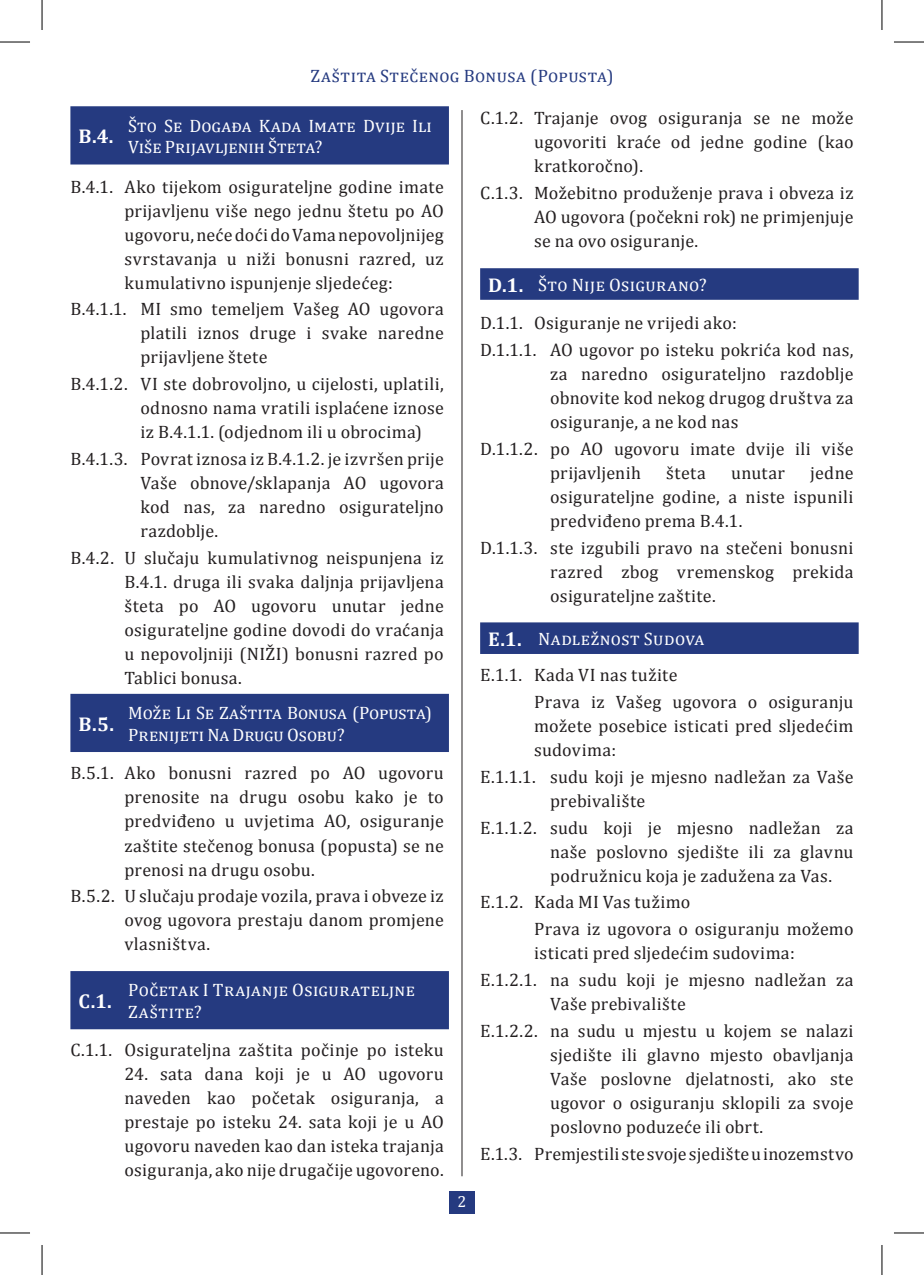
<style>
.page{position:relative;width:924px;height:1275px;background:#fff}
.page>*{position:absolute;margin:0;border:0;box-sizing:border-box;transform-origin:0 0}
.t1{font:700 20px "Cambria";color:#fff}
.t2{font:18px/24px "Cambria";letter-spacing:.015em;color:#231f20;text-align:justify}
.t3{font:18px/21.6px "Cambria";color:#fff}
.t4{font:18px/21.6px "Cambria";letter-spacing:.02em;color:#fff}
.t5{font:18px/21.6px "Cambria";letter-spacing:.055em;color:#fff}
.t6{font:18px "Cambria";letter-spacing:.025em;color:#253a80}
.t7{font:16px "Cambria";color:#fff}
.s1{font-weight:700;font-size:20px;color:#fff}
.s2{color:#fff}
</style>
<div class="page">
<hr style="left:461px;top:110px;width:1px;height:1066px;background:#231f20">
<div style="left:70px;top:106px;width:378px;height:58px;background:#253a80"></div>
<div style="left:70px;top:694px;width:378px;height:58px;background:#253a80"></div>
<div style="left:70px;top:971px;width:378px;height:58px;background:#253a80"></div>
<div style="left:480px;top:268px;width:378px;height:32px;background:#253a80"></div>
<div style="left:480px;top:622px;width:378px;height:32px;background:#253a80"></div>
<div style="left:449px;top:1191px;width:25px;height:22px;background:#253a80"></div>
<hr style="left:0;top:42px;width:30px;height:1px;background:#000">
<hr style="left:893px;top:42px;width:30px;height:1px;background:#000">
<hr style="left:0;top:1232px;width:30px;height:1px;background:#000">
<hr style="left:893px;top:1232px;width:30px;height:1px;background:#000">
<hr style="left:42px;top:0;width:1px;height:30px;background:#000">
<hr style="left:42px;top:1245px;width:1px;height:30px;background:#000">
<hr style="left:881px;top:0;width:1px;height:30px;background:#000">
<hr style="left:881px;top:1245px;width:1px;height:30px;background:#000">
<p class="t6" style="left:310px;top:66px;width:304px">Zaštita Stečenog Bonusa (Popusta)</p>
<p class="t4" style="left:128px;top:115px;width:305px">Što Se Događa Kada Imate Dvije Ili<br>Više Prijavljenih Šteta?</p>
<p class="t2" style="left:124px;top:174px;width:321px;text-indent:-54px">B.4.1. Ako tijekom osigurateljne godine imate prijavljenu više nego jednu štetu po AO ugovoru, neće doći do Vama nepovoljnijeg svrstavanja u niži bonusni razred, uz kumulativno ispunjenje sljedećeg:</p>
<p class="t2" style="left:140px;top:297px;width:305px;text-indent:-70px">B.4.1.1. MI smo temeljem Vašeg AO ugovora platili iznos druge i svake naredne prijavljene štete</p>
<p class="t2" style="left:140px;top:372px;width:305px;text-indent:-70px">B.4.1.2. VI ste dobrovoljno, u cijelosti, uplatili, odnosno nama vratili isplaćene iznose iz B.4.1.1. (odjednom ili u obrocima)</p>
<p class="t2" style="left:140px;top:447px;width:305px;text-indent:-70px">B.4.1.3. Povrat iznosa iz B.4.1.2. je izvršen prije Vaše obnove/sklapanja AO ugovora kod nas, za naredno osigurateljno razdoblje.</p>
<p class="t2" style="left:124px;top:546px;width:321px;text-indent:-54px">B.4.2. U slučaju kumulativnog neispunjena iz B.4.1. druga ili svaka daljnja prijavljena šteta po AO ugovoru unutar jedne osigurateljne godine dovodi do vraćanja u nepovoljniji (NIŽI) bonusni razred po Tablici bonusa.</p>
<p class="t1" style="left:78px;top:711px;width:37px">B.5.</p>
<p class="t3" style="left:128px;top:702px;width:305px">Može Li Se Zaštita Bonusa (Popusta)<br>Prenijeti Na Drugu Osobu?</p>
<p class="t2" style="left:124px;top:761px;width:321px;text-indent:-54px">B.5.1. Ako bonusni razred po AO ugovoru prenosite na drugu osobu kako je to predviđeno u uvjetima AO, osiguranje zaštite stečenog bonusa (popusta) se ne prenosi na drugu osobu.</p>
<p class="t2" style="left:124px;top:884px;width:321px;text-indent:-54px">B.5.2. U slučaju prodaje vozila, prava i obveze iz ovog ugovora prestaju danom promjene vlasništva.</p>
<p class="t1" style="left:78px;top:124px;width:37px">B.4.</p>
<p class="t1" style="left:78px;top:989px;width:35px">C.1.</p>
<p class="t5" style="left:128px;top:979px;width:288px">Početak I Trajanje Osigurateljne<br>Zaštite?</p>
<p class="t2" style="left:70px;top:1037px;width:375px">C.1.1. Osigurateljna zaštita počinje po isteku</p>
<p class="t2" style="left:124px;top:1061px;width:321px">24. sata dana koji je u AO ugovoru naveden kao početak osiguranja, a prestaje po isteku 24. sata koji je u AO ugovoru naveden kao dan isteka trajanja osiguranja, ako nije drugačije ugovoreno.</p>
<p class="t7" style="left:457px;top:1192px;width:10px">2</p>
<p class="t2" style="left:534px;top:106px;width:321px;text-indent:-54px">C.1.2. Trajanje ovog osiguranja se ne može ugovoriti kraće od jedne godine (kao kratkoročno).</p>
<p class="t2" style="left:534px;top:181px;width:321px;text-indent:-54px">C.1.3. Možebitno produženje prava i obveza iz AO ugovora (počekni rok) ne primjenjuje se na ovo osiguranje.</p>
<p class="t2" style="left:480px;top:266px;width:258px;line-height:38px;text-indent:8px"><span class="s1">D.1.</span> <span class="s2">Što Nije Osigurano?<br></span>D.1.1. Osiguranje ne vrijedi ako:</p>
<p class="t2" style="left:550px;top:338px;width:305px;text-indent:-70px">D.1.1.1. AO ugovor po isteku pokrića kod nas, za naredno osigurateljno razdoblje obnovite kod nekog drugog društva za osiguranje, a ne kod nas</p>
<p class="t2" style="left:550px;top:436px;width:305px;text-indent:-70px">D.1.1.2. po AO ugovoru imate dvije ili više prijavljenih</p>
<p class="t2" style="left:666px;top:460px;width:41px">šteta</p>
<p class="t2" style="left:730px;top:460px;width:55px">unutar</p>
<p class="t2" style="left:550px;top:460px;width:305px;text-indent:260px">jedne osigurateljne godine, a niste ispunili predviđeno prema B.4.1.</p>
<p class="t2" style="left:550px;top:535px;width:305px;text-indent:-70px">D.1.1.3. ste izgubili pravo na stečeni bonusni razred zbog vremenskog prekida osigurateljne zaštite.</p>
<p class="t2" style="left:480px;top:621px;width:224px;line-height:35.8px;text-indent:8px"><span class="s1">E.1.</span> <span class="s2">Nadležnost Sudova<br></span>E.1.1. Kada VI nas tužite</p>
<p class="t2" style="left:534px;top:689px;width:321px">Prava iz Vašeg ugovora o osiguranju možete posebice isticati pred sljedećim sudovima:</p>
<p class="t2" style="left:550px;top:764px;width:305px;text-indent:-70px">E.1.1.1. sudu koji je mjesno nadležan za Vaše prebivalište</p>
<p class="t2" style="left:550px;top:815px;width:305px;text-indent:-70px">E.1.1.2. sudu koji je mjesno nadležan za naše poslovno sjedište ili za glavnu podružnicu koja je zadužena za Vas.</p>
<p class="t2" style="left:534px;top:889px;width:321px;line-height:26.8px;text-indent:-54px">E.1.2. Kada MI Vas tužimo<br>Prava iz ugovora o osiguranju možemo</p>
<p class="t2" style="left:480px;top:939px;width:375px;line-height:26.8px;text-align:center">isticati pred sljedećim sudovima:<br>E.1.2.1. na sudu koji je mjesno nadležan za</p>
<p class="t2" style="left:480px;top:990px;width:375px;line-height:26.8px;text-indent:70px">Vaše prebivalište<br>E.1.2.2. na sudu u mjestu u kojem se nalazi</p>
<p class="t2" style="left:550px;top:1042px;width:305px">sjedište ili glavno mjesto obavljanja Vaše poslovne djelatnosti, ako ste ugovor o osiguranju sklopili za svoje poslovno poduzeće ili obrt.</p>
<p class="t2" style="left:480px;top:1141px;width:375px">E.1.3. Premjestili ste svoje sjedište u inozemstvo</p>
</div>
